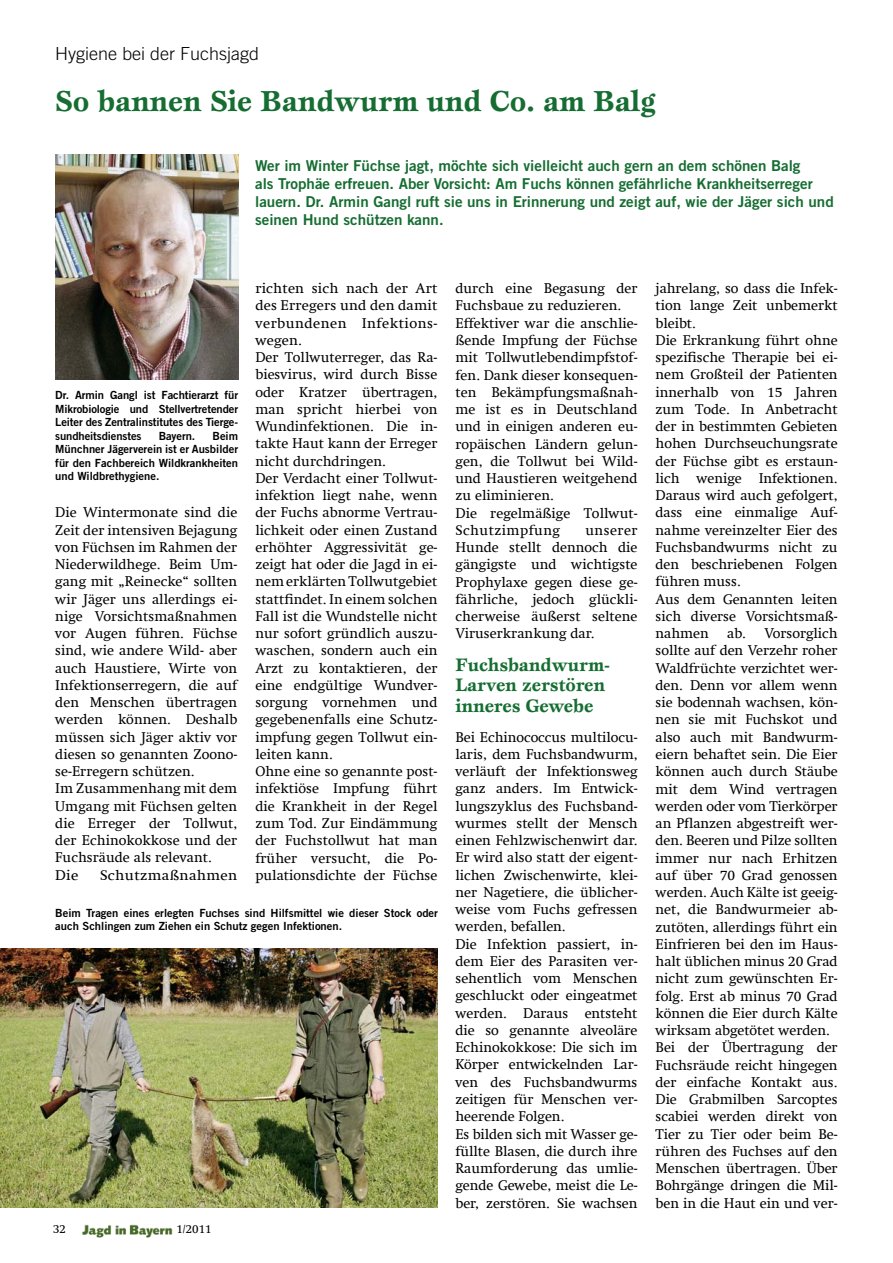
<style>
.page{position:relative;width:893px;height:1263px;background:#fff}
.page>*{position:absolute;margin:0;border:0;box-sizing:border-box;transform-origin:0 0}
.t1{font:700 30px "Esprit Std";letter-spacing:-.01em;color:#156d31}
.t2{font:700 18.75px/20.2px "Esprit Std";letter-spacing:-.01em;color:#156d31}
.t3{font:300 18px "Trade Gothic LT Std";color:#000}
.t4{font:15px/18px "Trade Gothic LT Std Bd 2";color:#156d31}
.t5{font:14.25px/17.2px "Swift Com";letter-spacing:-.005em;color:#000}
.t6{font:14.25px "Swift Com";letter-spacing:.02em;color:#000;scale:1.05 1}
.t7{font:12px "Swift Com";color:#000}
.t8{font:11.25px/13.5px "Trade Gothic LT Std Bd 2";color:#000;text-align:justify}
</style>
<div class="page">
<img style="left:82px;top:1224px;width:91px;height:14px">
<img style="left:55px;top:155px;width:183px;height:224px">
<img style="left:0;top:948px;width:438px;height:260px">
<p class="t3" style="left:55px;top:43px;width:206px">Hygiene bei der Fuchsjagd</p>
<h1 class="t1" style="left:55px;top:82px;width:601px">So bannen Sie Bandwurm und Co. am Balg</h1>
<p class="t4" style="left:255px;top:157px;width:580px">Wer im Winter Füchse jagt, möchte sich vielleicht auch gern an dem schönen Balg<br>als Trophäe erfreuen. Aber Vorsicht: Am Fuchs können gefährliche Krankheitserreger lauern. Dr. Armin Gangl ruft sie uns in Erinnerung und zeigt auf, wie der Jäger sich und seinen Hund schützen kann.</p>
<p class="t5" style="left:255px;top:280px;width:184px">richten sich nach der Art des Erregers und den damit verbundenen Infektions&shy;wegen.<br>Der Tollwuterreger, das Ra&shy;biesvirus, wird durch Bisse oder Kratzer übertragen, man spricht hierbei von<br>Wundinfektionen. Die in&shy;takte Haut kann der Erreger nicht durchdringen.<br>Der Verdacht einer Tollwut&shy;infektion liegt nahe, wenn der Fuchs abnorme Vertrau&shy;lichkeit oder einen Zustand erhöhter Aggressivität ge&shy;zeigt hat oder die Jagd in ei&shy;nem erklärten Tollwutgebiet stattfindet. In einem solchen<br>Fall ist die Wundstelle nicht nur sofort gründlich auszu&shy;waschen, sondern auch ein<br>Arzt zu kontaktieren, der eine endgültige Wundver&shy;sorgung vornehmen und gegebenenfalls eine Schutz&shy;impfung gegen Tollwut ein&shy;leiten kann.<br>Ohne eine so genannte post&shy;infektiöse Impfung führt die Krankheit in der Regel zum Tod. Zur Eindämmung der Fuchstollwut hat man früher versucht, die Po&shy;pulationsdichte der Füchse</p>
<p class="t5" style="left:455px;top:280px;width:184px">durch eine Begasung der<br>Fuchsbaue zu reduzieren.<br>Effektiver war die anschlie&shy;ßende Impfung der Füchse mit Tollwutlebendimpfstof&shy;fen. Dank dieser konsequen&shy;ten Bekämpfungsmaßnah&shy;me ist es in Deutschland und in einigen anderen eu&shy;ropäischen Ländern gelun&shy;gen, die Tollwut bei Wild&shy;und Haustieren weitgehend zu eliminieren.<br>Die regelmäßige Tollwut-<br>Schutzimpfung</p>
<p class="t8" style="left:55px;top:388px;width:184px">Dr. Armin Gangl ist Fachtierarzt für Mikrobiologie und Stellvertretender Leiter des Zentralinstitutes des Tierge&shy;sundheitsdienstes</p>
<p class="t8" style="left:55px;top:429px;width:184px;text-indent:157px">Beim Münchner Jägerverein ist er Ausbilder für den Fachbereich Wildkrankheiten und Wildbrethygiene.</p>
<p class="t8" style="left:159px;top:429px;width:38px">Bayern.</p>
<p class="t5" style="left:55px;top:504px;width:184px">Die Wintermonate sind die<br>Zeit der intensiven Bejagung von Füchsen im Rahmen der<br>Niederwildhege. Beim Um&shy;gang mit „Reinecke“ sollten wir Jäger uns allerdings ei&shy;nige Vorsichtsmaßnahmen vor Augen führen. Füchse sind, wie andere Wild- aber auch Haustiere, Wirte von<br>Infektionserregern, die auf den Menschen übertragen werden können. Deshalb müssen sich Jäger aktiv vor diesen so genannten Zoono&shy;se-Erregern schützen.<br>Im Zusammenhang mit dem<br>Umgang mit Füchsen gelten die Erreger der Tollwut, der Echinokokkose und der<br>Fuchsräude als relevant.<br>Die</p>
<p class="t5" style="left:455px;top:521px;width:184px;text-align:justify;text-indent:130px">unserer Hunde stellt dennoch die gängigste und wichtigste Prophylaxe gegen diese ge&shy;fährliche, jedoch glückli&shy;cherweise äußerst seltene Viruserkrankung dar.</p>
<h2 class="t2" style="left:455px;top:654px;width:156px">Fuchsbandwurm-<br>Larven zerstören inneres Gewebe</h2>
<p class="t5" style="left:455px;top:728px;width:184px">Bei Echinococcus multilocu&shy;laris, dem Fuchsbandwurm, verläuft der Infektionsweg ganz anders. Im Entwick&shy;lungszyklus des Fuchsband&shy;wurmes stellt der Mensch einen Fehlzwischenwirt dar.<br>Er wird also statt der eigent&shy;lichen Zwischenwirte, klei&shy;ner Nagetiere, die üblicher&shy;weise vom Fuchs gefressen werden, befallen.<br>Die Infektion passiert, in&shy;dem Eier des Parasiten ver&shy;sehentlich vom Menschen geschluckt oder eingeatmet werden. Daraus entsteht die so genannte alveoläre<br>Echinokokkose: Die sich im<br>Körper entwickelnden Lar&shy;ven des Fuchsbandwurms zeitigen für Menschen ver&shy;heerende Folgen.<br>Es bilden sich mit Wasser ge&shy;füllte Blasen, die durch ihre<br>Raumforderung das umlie&shy;gende Gewebe, meist die Le&shy;ber, zerstören. Sie wachsen</p>
<p class="t6" style="left:100px;top:866px;width:132px">Schutzmaßnahmen</p>
<p class="t8" style="left:55px;top:906px;width:384px">Beim Tragen eines erlegten Fuchses sind Hilfsmittel wie dieser Stock oder auch Schlingen zum Ziehen ein Schutz gegen Infektionen.</p>
<p class="t7" style="left:53px;top:1222px;width:15px">32</p>
<p class="t7" style="left:176px;top:1222px;width:37px">1/2011</p>
<p class="t5" style="left:656px;top:280px;width:184px">jahrelang, so dass die Infek&shy;tion lange Zeit unbemerkt bleibt.<br>Die Erkrankung führt ohne spezifische Therapie bei ei&shy;nem Großteil der Patienten innerhalb von 15 Jahren zum Tode. In Anbetracht der in bestimmten Gebieten hohen Durchseuchungsrate der Füchse gibt es erstaun&shy;lich wenige Infektionen.<br>Daraus wird auch gefolgert, dass eine einmalige Auf&shy;nahme vereinzelter Eier des<br>Fuchsbandwurms nicht zu den beschriebenen Folgen führen muss.<br>Aus dem Genannten leiten sich diverse Vorsichtsmaß&shy;nahmen</p>
<p class="t5" style="left:656px;top:625px;width:184px;text-indent:72px">ab. Vorsorglich sollte auf den Verzehr roher<br>Waldfrüchte verzichtet wer&shy;den. Denn vor allem wenn sie bodennah wachsen, kön&shy;nen sie mit Fuchskot und also auch mit Bandwurm&shy;eiern behaftet sein. Die Eier können auch durch Stäube mit dem Wind vertragen werden oder vom Tierkörper an Pflanzen abgestreift wer&shy;den. Beeren und Pilze sollten immer nur nach Erhitzen auf über 70 Grad genossen werden. Auch Kälte ist geeig&shy;net, die Bandwurmeier ab&shy;zutöten, allerdings führt ein<br>Einfrieren bei den im Haus&shy;halt üblichen minus 20 Grad nicht zum gewünschten Er&shy;folg. Erst ab minus 70 Grad können die Eier durch Kälte wirksam abgetötet werden.<br>Bei der Übertragung der<br>Fuchsräude reicht hingegen der einfache Kontakt aus.<br>Die Grabmilben Sarcoptes scabiei werden direkt von<br>Tier zu Tier oder beim Be&shy;rühren des Fuchses auf den<br>Menschen übertragen. Über<br>Bohrgänge dringen die Mil&shy;ben in die Haut ein und ver-</p>
</div>
